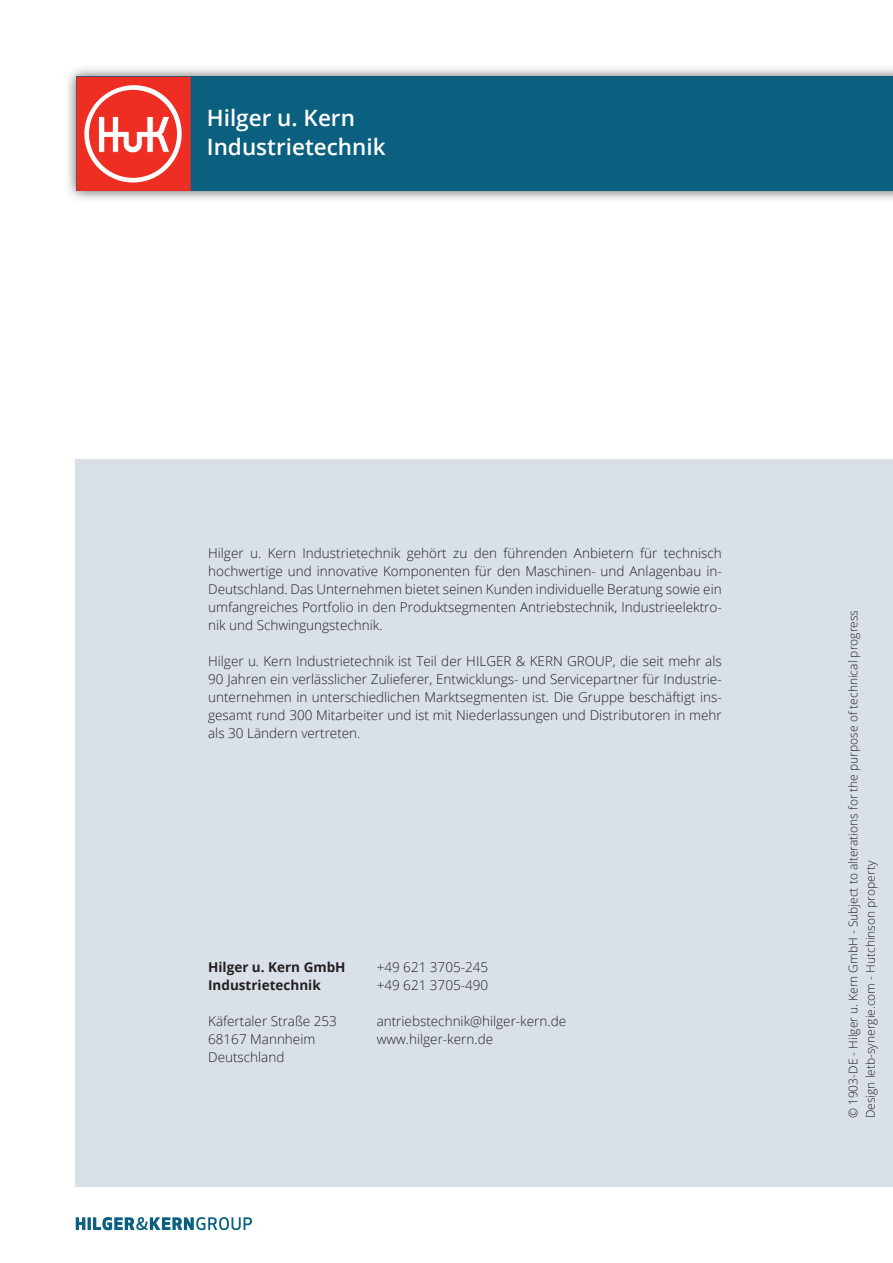
<style>
.page{position:relative;width:893px;height:1263px;background:#fff}
.page>*{position:absolute;margin:0;border:0;box-sizing:border-box;transform-origin:0 0}
.t1{font:600 22.5px/28.5px "Open Sans";color:#fff}
.t2{font:300 13.5px/18px "Open Sans";color:#231f20}
.t3{font:700 13.5px/18px "Open Sans";color:#231f20}
.t4{font:300 12px/17.2px "Open Sans";color:#231f20}
</style>
<div class="page">
<div style="left:75px;top:459px;width:818px;height:727px;background:#dae0e8"></div>
<svg style="left:76px;top:1217px;width:176px;height:13px"></svg>
<div style="left:65px;top:65px;width:828px;height:138px;background:#231f20;opacity:.75"></div>
<div style="left:77px;top:77px;width:816px;height:114px;background:#0b6080"></div>
<svg style="left:77px;top:77px;width:114px;height:114px"></svg>
<h1 class="t1" style="left:207px;top:103px;width:180px">Hilger u. Kern<br>Industrietechnik</h1>
<p class="t2" style="left:208px;top:544px;width:515px;text-align:justify">Hilger u. Kern Industrietechnik gehört zu den führenden Anbietern für technisch hochwertige und innovative Komponenten für den Maschinen- und Anlagenbau in-Deutschland. Das Unternehmen bietet seinen Kunden individuelle Beratung sowie ein umfangreiches Portfolio in den Produktsegmenten Antriebstechnik, Industrieelektro&shy;nik und Schwingungstechnik.</p>
<p class="t2" style="left:208px;top:652px;width:515px;text-align:justify">Hilger u. Kern Industrietechnik ist Teil der HILGER &amp; KERN GROUP, die seit mehr als 90 Jahren ein verlässlicher Zulieferer, Entwicklungs- und Servicepartner für Industrie&shy;unternehmen in unterschiedlichen Marktsegmenten ist. Die Gruppe beschäftigt ins&shy;gesamt rund 300 Mitarbeiter und ist mit Niederlassungen und Distributoren in mehr als 30 Ländern vertreten.</p>
<p class="t3" style="left:208px;top:958px;width:139px">Hilger u. Kern GmbH<br>Industrietechnik</p>
<p class="t2" style="left:208px;top:1012px;width:130px">Käfertaler Straße 253<br>68167 Mannheim<br>Deutschland</p>
<p class="t2" style="left:377px;top:958px;width:113px">+49 621 3705-245 +49 621 3705-490</p>
<p class="t2" style="left:377px;top:1012px;width:191px">antriebstechnik@hilger-kern.de www.hilger-kern.de</p>
<p class="t4" style="left:844px;top:1118px;width:510px;rotate:-90deg">© 1903-DE - Hilger u. Kern GmbH - Subject to alterations for the purpose of technical progress<br>Design letb-synergie.com - Hutchinson property</p>
</div>
